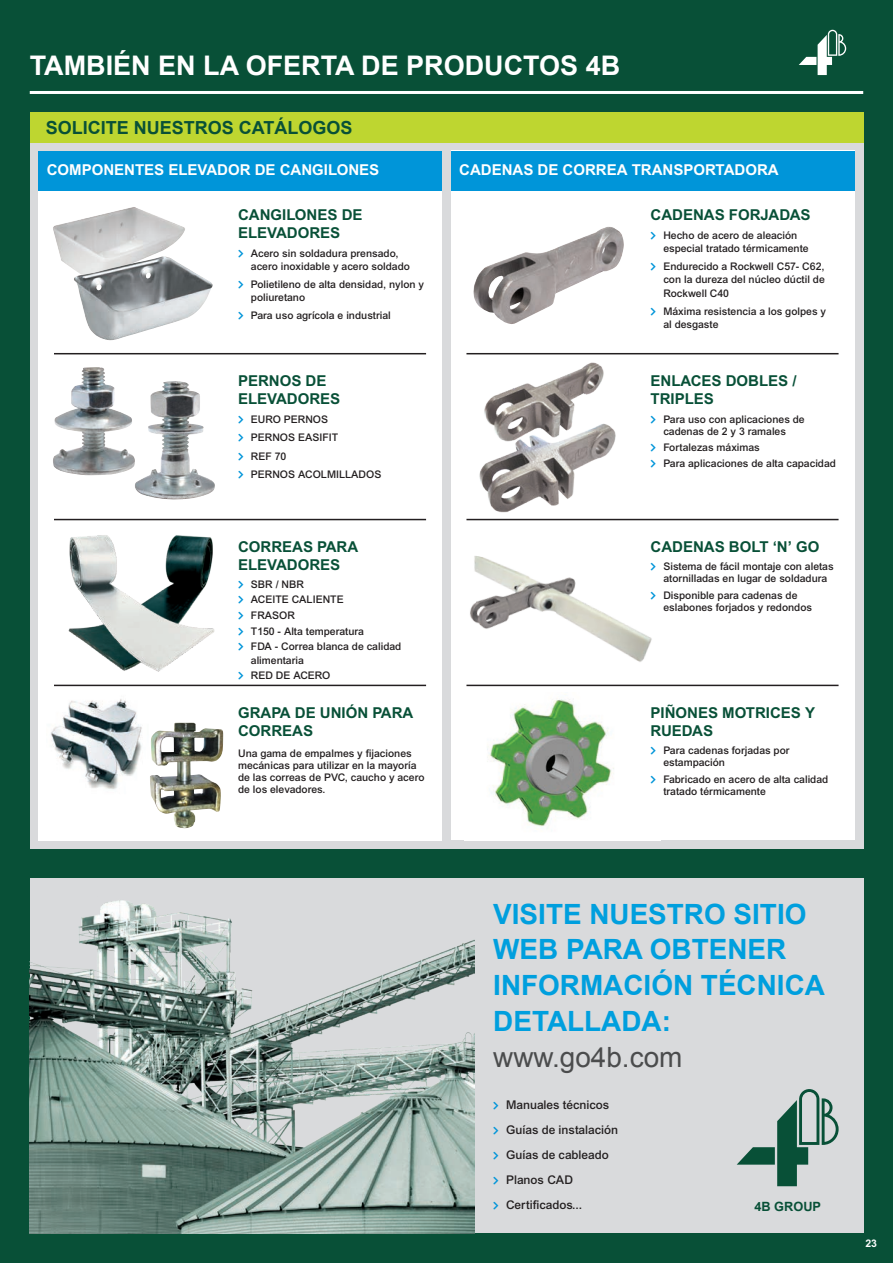
<style>
.page{position:relative;width:893px;height:1263px;background:#085037}
.page>*{position:absolute;margin:0;border:0;box-sizing:border-box;transform-origin:0 0}
.t1{font:700 27.9px/35.8px "Arial";color:#009fde}
.t2{font:27.9px "Arial";color:#4b4c4d}
.t3{font:700 27px "Arial";color:#fff}
.t4{font:700 18px "Arial";color:#085037}
.t5{font:700 15px/18px "Arial";color:#085037}
.t6{font:700 15px "Arial";color:#fff}
.t7{font:700 12.75px "Arial";color:#085037}
.t8{font:500 12px "Arial";color:#231f20}
.t9{font:500 10.5px/12px "Arial";color:#231f20}
.t10{font:700 10.5px "Arial";color:#fff}
</style>
<div class="page">
<hr style="left:30px;top:91px;width:833px;height:3px;background:#fff">
<div style="left:30px;top:121px;width:833px;height:728px;background:#d9dadc"></div>
<div style="left:38px;top:185px;width:404px;height:655px;background:#fff"></div>
<div style="left:38px;top:151px;width:404px;height:39px;background:#0095d9"></div>
<div style="left:451px;top:151px;width:404px;height:689px;background:#fff"></div>
<div style="left:451px;top:151px;width:404px;height:39px;background:#0095d9"></div>
<div style="left:30px;top:112px;width:833px;height:30px;background:#bed630"></div>
<div style="left:30px;top:878px;width:833px;height:355px;background:#d9dadc"></div>
<img style="left:30px;top:900px;width:445px;height:333px">
<hr style="left:54px;top:353px;width:372px;height:1px;background:#231f20">
<hr style="left:54px;top:519px;width:372px;height:1px;background:#231f20">
<hr style="left:54px;top:685px;width:372px;height:1px;background:#231f20">
<hr style="left:466px;top:353px;width:372px;height:1px;background:#231f20">
<hr style="left:466px;top:519px;width:372px;height:1px;background:#231f20">
<hr style="left:466px;top:685px;width:372px;height:1px;background:#231f20">
<img style="left:53px;top:207px;width:132px;height:62px">
<img style="left:74px;top:256px;width:139px;height:84px">
<img style="left:53px;top:367px;width:82px;height:108px">
<img style="left:135px;top:381px;width:80px;height:119px">
<img style="left:68px;top:535px;width:147px;height:137px">
<img style="left:473px;top:227px;width:151px;height:97px">
<img style="left:479px;top:354px;width:136px;height:61px">
<img style="left:479px;top:415px;width:137px;height:98px">
<img style="left:470px;top:556px;width:182px;height:106px">
<img style="left:487px;top:699px;width:127px;height:131px">
<img style="left:50px;top:699px;width:92px;height:91px">
<img style="left:150px;top:723px;width:73px;height:105px">
<svg style="left:799px;top:30px;width:47px;height:45px"></svg>
<svg style="left:737px;top:1089px;width:102px;height:97px"></svg>
<p class="t3" style="left:30px;top:48px;width:592px">TAMBIÉN EN LA OFERTA DE PRODUCTOS 4B</p>
<p class="t4" style="left:46px;top:116px;width:308px">SOLICITE NUESTROS CATÁLOGOS</p>
<p class="t6" style="left:47px;top:161px;width:334px">COMPONENTES ELEVADOR DE CANGILONES</p>
<p class="t6" style="left:459px;top:161px;width:321px">CADENAS DE CORREA TRANSPORTADORA</p>
<p class="t5" style="left:238px;top:206px;width:126px">CANGILONES DE<br>ELEVADORES</p>
<p class="t9" style="left:251px;top:246px;width:161px;line-height:13.5px">Acero sin soldadura prensado, acero inoxidable y acero soldado</p>
<p class="t9" style="left:251px;top:277px;width:175px;line-height:13.5px">Polietileno de alta densidad, nylon y poliuretano</p>
<p class="t9" style="left:251px;top:309px;width:141px">Para uso agrícola e industrial</p>
<p class="t5" style="left:238px;top:372px;width:104px">PERNOS DE<br>ELEVADORES</p>
<p class="t9" style="left:251px;top:413px;width:79px">EURO PERNOS</p>
<p class="t9" style="left:251px;top:431px;width:89px">PERNOS EASIFIT</p>
<p class="t9" style="left:251px;top:450px;width:37px">REF 70</p>
<p class="t9" style="left:251px;top:468px;width:132px">PERNOS ACOLMILLADOS</p>
<p class="t5" style="left:238px;top:537px;width:122px">CORREAS PARA<br>ELEVADORES</p>
<p class="t9" style="left:251px;top:578px;width:55px">SBR / NBR</p>
<p class="t9" style="left:251px;top:593px;width:94px">ACEITE CALIENTE</p>
<p class="t9" style="left:251px;top:609px;width:46px">FRASOR</p>
<p class="t9" style="left:251px;top:625px;width:115px">T150 - Alta temperatura</p>
<p class="t9" style="left:251px;top:640px;width:152px;line-height:13.5px">FDA - Correa blanca de calidad alimentaria</p>
<p class="t9" style="left:251px;top:669px;width:81px">RED DE ACERO</p>
<p class="t5" style="left:238px;top:703px;width:177px">GRAPA DE UNIÓN PARA<br>CORREAS</p>
<p class="t9" style="left:238px;top:747px;width:188px">Una gama de empalmes y fijaciones mecánicas para utilizar en la mayoría de las correas de PVC, caucho y acero de los elevadores.</p>
<p class="t5" style="left:651px;top:206px;width:161px">CADENAS FORJADAS</p>
<p class="t9" style="left:663px;top:228px;width:147px;line-height:13.5px">Hecho de acero de aleación especial tratado térmicamente</p>
<p class="t9" style="left:663px;top:259px;width:163px;line-height:13.5px;text-align:justify">Endurecido a Rockwell C57- C62, con la dureza del núcleo dúctil de Rockwell C40</p>
<p class="t9" style="left:663px;top:304px;width:164px;line-height:13.5px">Máxima resistencia a los golpes y al desgaste</p>
<p class="t5" style="left:651px;top:372px;width:148px">ENLACES DOBLES /<br>TRIPLES</p>
<p class="t9" style="left:663px;top:413px;width:143px">Para uso con aplicaciones de cadenas de 2 y 3 ramales</p>
<p class="t9" style="left:663px;top:441px;width:98px">Fortalezas máximas</p>
<p class="t9" style="left:663px;top:457px;width:174px">Para aplicaciones de alta capacidad</p>
<p class="t5" style="left:651px;top:537px;width:170px">CADENAS BOLT ‘N’ GO</p>
<p class="t9" style="left:663px;top:561px;width:172px">Sistema de fácil montaje con aletas atornilladas en lugar de soldadura</p>
<p class="t9" style="left:663px;top:589px;width:150px">Disponible para cadenas de eslabones forjados y redondos</p>
<p class="t5" style="left:651px;top:703px;width:166px">PIÑONES MOTRICES Y<br>RUEDAS</p>
<p class="t9" style="left:663px;top:744px;width:128px">Para cadenas forjadas por estampación</p>
<p class="t9" style="left:663px;top:773px;width:166px">Fabricado en acero de alta calidad tratado térmicamente</p>
<p class="t1" style="left:493px;top:897px;width:333px">VISITE NUESTRO SITIO<br>WEB PARA OBTENER<br>INFORMACIÓN TÉCNICA<br>DETALLADA:</p>
<p class="t2" style="left:493px;top:1039px;width:191px">www.go4b.com</p>
<p class="t8" style="left:506px;top:1097px;width:105px">Manuales técnicos</p>
<p class="t8" style="left:506px;top:1122px;width:114px">Guías de instalación</p>
<p class="t8" style="left:506px;top:1147px;width:104px">Guías de cableado</p>
<p class="t8" style="left:506px;top:1172px;width:68px">Planos CAD</p>
<p class="t8" style="left:506px;top:1197px;width:78px">Certificados...</p>
<p class="t7" style="left:754px;top:1198px;width:68px">4B GROUP</p>
<p class="t10" style="left:865px;top:1237px;width:13px">23</p>
</div>
